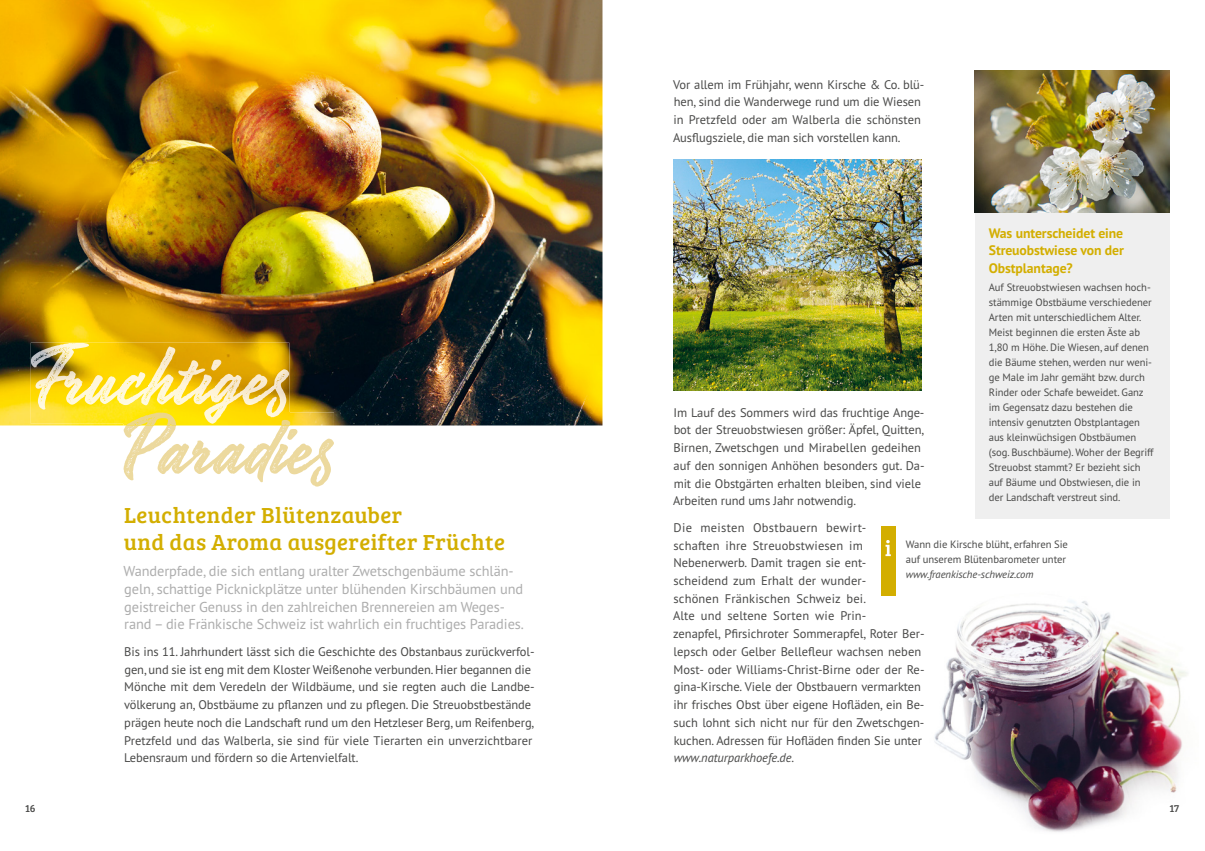
<style>
.page{position:relative;width:1205px;height:851px;background:#fff}
.page>*{position:absolute;margin:0;border:0;box-sizing:border-box;transform-origin:0 0}
.t1{font:83.25px "Mojito Stamp";letter-spacing:-.01em;color:#ecd99e}
.t2{font:22.5px/26.6px "Bree Serif";letter-spacing:.02em;color:#d3ae00}
.t3{font:14.38px/17.8px "PT Sans Pro";letter-spacing:-.005em;color:#adadad}
.t4{font:700 13.75px/17.5px "PT Sans Pro";letter-spacing:-.005em;color:#d3ae00;text-align:justify}
.t5{font:12.5px/17.8px "PT Sans Pro";letter-spacing:-.005em;color:#4a4a49}
.t6{font:10.62px/15px "PT Sans Pro";letter-spacing:-.005em;color:#4a4a49}
.t7{font:italic 10.62px "PT Sans Pro";letter-spacing:-.005em;color:#4a4a49}
.t8{font:10.62px "Bree Serif";color:#4a4a49}
.s1{font-style:italic}
</style>
<div class="page">
<img style="left:934px;top:600px;width:254px;height:232px">
<div style="left:974px;top:213px;width:195px;height:306px;background:#efefef"></div>
<img style="left:673px;top:159px;width:248px;height:231px">
<div style="left:881px;top:525px;width:14px;height:70px;background:#d3ae00"></div>
<svg style="left:885px;top:540px;width:6px;height:16px"></svg>
<img style="left:974px;top:71px;width:195px;height:142px">
<img style="left:0;top:0;width:602px;height:425px">
<img style="left:31px;top:342px;width:258px;height:81px">
<img style="left:124px;top:412px;width:210px;height:13px">
<img style="left:124px;top:412px;width:165px;height:11px">
<p class="t8" style="left:25px;top:800px;width:12px">16</p>
<h1 class="t1" style="left:112px;top:384px;width:220px">Paradies</h1>
<h2 class="t2" style="left:124px;top:500px;width:383px">Leuchtender Blütenzauber<br>und das Aroma ausgereifter Früchte</h2>
<p class="t3" style="left:124px;top:561px;width:402px">Wanderpfade, die sich entlang uralter Zwetschgenbäume schlän&shy;geln, schattige Picknickplätze unter blühenden Kirschbäumen und geistreicher Genuss in den zahlreichen Brennereien am Weges&shy;rand – die Fränkische Schweiz ist wahrlich ein fruchtiges Paradies.</p>
<p class="t5" style="left:124px;top:642px;width:412px">Bis ins 11. Jahrhundert lässt sich die Geschichte des Obstanbaus zurückverfol&shy;gen, und sie ist eng mit dem Kloster Weißenohe verbunden. Hier begannen die Mönche mit dem Veredeln der Wildbäume, und sie regten auch die Landbe&shy;völkerung an, Obstbäume zu pflanzen und zu pflegen. Die Streuobstbestände prägen heute noch die Landschaft rund um den Hetzleser Berg, um Reifenberg, Pretzfeld und das Walberla, sie sind für viele Tierarten ein unverzichtbarer Lebensraum und fördern so die Artenvielfalt.</p>
<p class="t5" style="left:673px;top:75px;width:253px">Vor allem im Frühjahr, wenn Kirsche &amp; Co. blü&shy;hen, sind die Wanderwege rund um die Wiesen in Pretzfeld oder am Walberla die schönsten Ausflugsziele, die man sich vorstellen kann.</p>
<p class="t4" style="left:989px;top:224px;width:137px">Was unterscheidet eine Streuobstwiese von der Obstplantage?</p>
<p class="t6" style="left:989px;top:279px;width:167px">Auf Streuobstwiesen wachsen hoch&shy;stämmige Obstbäume verschiedener Arten mit unterschiedlichem Alter.<br>Meist beginnen die ersten Äste ab 1,80 m Höhe. Die Wiesen, auf denen die Bäume stehen, werden nur weni&shy;ge Male im Jahr gemäht bzw. durch Rinder oder Schafe beweidet. Ganz im Gegensatz dazu bestehen die intensiv genutzten Obstplantagen aus kleinwüchsigen Obstbäumen (sog. Buschbäume). Woher der Begriff Streuobst stammt? Er bezieht sich auf Bäume und Obstwiesen, die in der Landschaft verstreut sind.</p>
<p class="t6" style="left:906px;top:536px;width:164px">Wann die Kirsche blüht, erfahren Sie auf unserem Blütenbarometer unter</p>
<p class="t7" style="left:906px;top:567px;width:129px">www.fraenkische-schweiz.com</p>
<p class="t5" style="left:673px;top:403px;width:253px">Im Lauf des Sommers wird das fruchtige Ange&shy;bot der Streuobstwiesen größer: Äpfel, Quitten, Birnen, Zwetschgen und Mirabellen gedeihen auf den sonnigen Anhöhen besonders gut. Da&shy;mit die Obstgärten erhalten bleiben, sind viele Arbeiten rund ums Jahr notwendig.</p>
<p class="t5" style="left:673px;top:518px;width:253px">Die meisten Obstbauern bewirt-<br>schaften ihre Streuobstwiesen im Nebenerwerb. Damit tragen sie ent-<br>scheidend zum Erhalt der wunder-<br>schönen Fränkischen Schweiz bei.<br>Alte und seltene Sorten wie Prin-<br>zenapfel, Pfirsichroter Sommerapfel, Roter Ber&shy;lepsch oder Gelber Bellefleur wachsen neben Most- oder Williams-Christ-Birne oder der Re&shy;gina-Kirsche. Viele der Obstbauern vermarkten ihr frisches Obst über eigene Hofläden, ein Be&shy;such lohnt sich nicht nur für den Zwetschgen&shy;kuchen. Adressen für Hofläden finden Sie unter <span class="s1">www.naturparkhoefe.de</span>.</p>
<p class="t8" style="left:1169px;top:800px;width:11px">17</p>
</div>
